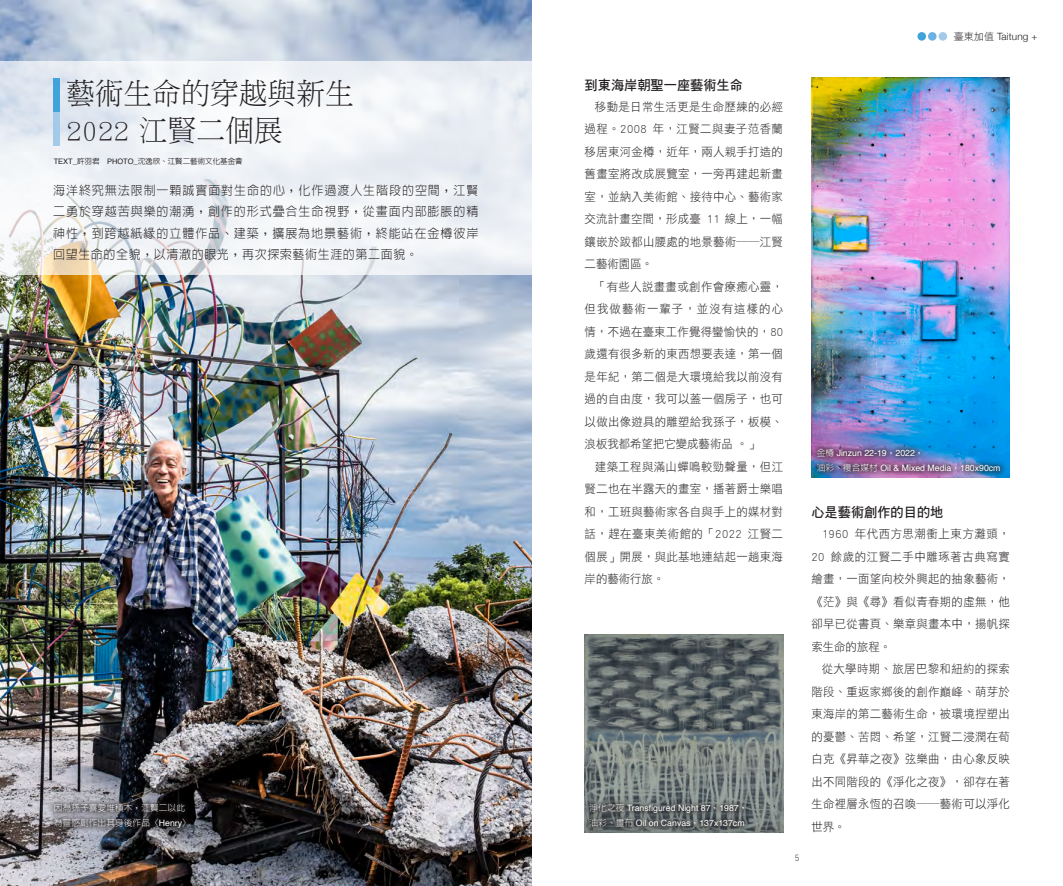
<style>
.page{position:relative;width:1063px;height:886px;background:#fff}
.page>*{position:absolute;margin:0;border:0;box-sizing:border-box;transform-origin:0 0}
.刊頭大標{font:30px "DF Ming Std W3";color:#231f20;scale:.96 1}
.內文-反白字{font:13.75px "DF Hei Std W7";color:#231f20;scale:.96 1}
.刊頭大標-前言{font:300 12.5px/21.2px "AR Hei B5";letter-spacing:.05em;color:#231f20;text-align:justify;scale:.96 1}
.內文-反白字-2{font:11.88px/22.5px "DF Hei Std W3";letter-spacing:.025em;color:#231f20;text-align:justify;scale:.96 1}
.t1{font:300 10px "Helvetica Neue";letter-spacing:.01em;color:#231f20}
.圖說1_2_3{font:8.75px "Helvetica";color:#fff}
.圖說1_2_3-2{font:300 8.75px "AR Hei B5";color:#fff}
.t2{font:300 8.75px "DIN";color:#231f20}
.作者{font:500 7.5px "AR Hei B5";color:#231f20}
.s1{font-family:"Helvetica";font-weight:400}
.s2{font-family:"DF Hei Std W3";font-weight:400}
.s3{font-family:"AR Hei B5";font-weight:300}
</style>
<div class="page">
<div style="left:917px;top:32px;width:9px;height:9px;background:#40a3db;border-radius:50%"></div>
<div style="left:928px;top:32px;width:9px;height:9px;background:#6cb1e1;border-radius:50%"></div>
<div style="left:939px;top:32px;width:8px;height:9px;background:#a4caea;border-radius:50%"></div>
<img style="left:0;top:0;width:531px;height:886px">
<svg style="left:0;top:61px;width:531px;height:214px;fill:#eff2f6"></svg>
<div style="left:53px;top:78px;width:6px;height:34px;background:#40a3db"></div>
<div style="left:53px;top:112px;width:6px;height:33px;background:#a4caea"></div>
<img style="left:811px;top:78px;width:199px;height:400px">
<img style="left:584px;top:635px;width:199px;height:197px">
<div style="left:48px;top:797px;width:144px;height:37px;background:#231f20;opacity:.75"></div>
<div style="left:583px;top:797px;width:168px;height:36px;background:#231f20;opacity:.75"></div>
<div style="left:811px;top:442px;width:196px;height:36px;background:#231f20;opacity:.75"></div>
<p class="刊頭大標" style="left:66px;top:77px;width:332px">藝術生命的穿越與新生　</p>
<p class="刊頭大標" style="left:66px;top:114px;width:227px">2022 江賢二個展</p>
<p class="作者" style="left:54px;top:157px;width:191px"><span class="s1">TEXT_</span>許羽君　<span class="s1">PHOTO_</span>沈逸欣、江賢二藝術文化基金會</p>
<p class="刊頭大標-前言" style="left:53px;top:180px;width:445px">海洋終究無法限制一顆誠實面對生命的心，化作過渡人生階段的空間，江賢二勇於穿越苦與樂的潮湧，創作的形式疊合生命視野，從畫面內部膨脹的精神性，到跨越紙緣的立體作品、建築，擴展為地景藝術，終能站在金樽彼岸回望生命的全貌，以清澈的眼光，再次探索藝術生涯的第二面貌。</p>
<p class="圖說1_2_3-2" style="left:54px;top:804px;width:133px">因為孫子喜愛堆積木，江賢二以此</p>
<p class="圖說1_2_3-2" style="left:54px;top:819px;width:139px">為靈感創作出其身後作品〈<span class="s1">Henry</span>〉</p>
<p class="t1" style="left:954px;top:28px;width:85px"><span class="s2">臺東加值</span> Taitung +</p>
<p class="內文-反白字" style="left:585px;top:77px;width:167px">到東海岸朝聖一座藝術生命</p>
<p class="內文-反白字-2" style="left:585px;top:95px;width:208px;text-indent:10px">移動是日常生活更是生命歷練的必經過程。2008 年，江賢二與妻子范香蘭移居東河金樽，近年，兩人親手打造的舊畫室將改成展覽室，一旁再建起新畫室，並納入美術館、接待中心、藝術家交流計畫空間，形成臺 11 線上，一幅鑲嵌於跋都山腰處的地景藝術──江賢二藝術園區。</p>
<p class="內文-反白字-2" style="left:585px;top:275px;width:208px;text-indent:10px">「有些人說畫畫或創作會療癒心靈，但我做藝術一輩子，並沒有這樣的心情，不過在臺東工作覺得蠻愉快的，80歲還有很多新的東西想要表達，第一個是年紀，第二個是大環境給我以前沒有過的自由度，我可以蓋一個房子，也可以做出像遊具的雕塑給我孫子，板模、浪板我都希望把它變成藝術品 。」</p>
<p class="內文-反白字-2" style="left:585px;top:455px;width:208px;text-indent:10px">建築工程與滿山蟬鳴較勁聲量，但江賢二也在半露天的畫室，播著爵士樂唱和，工班與藝術家各自與手上的媒材對話，趕在臺東美術館的「2022 江賢二個展」開展，與此基地連結起一趟東海岸的藝術行旅。</p>
<p class="圖說1_2_3" style="left:590px;top:801px;width:160px"><span class="s3">淨化之夜</span> Transfigured Night 87<span class="s3">，</span>1987<span class="s3">，</span></p>
<p class="圖說1_2_3" style="left:590px;top:816px;width:157px"><span class="s3">油彩、畫布</span> Oil on Canvas<span class="s3">，</span>137x137cm</p>
<p class="圖說1_2_3" style="left:817px;top:446px;width:109px"><span class="s3">金樽</span> Jinzun 22-19<span class="s3">，</span>2022<span class="s3">，</span></p>
<p class="圖說1_2_3" style="left:817px;top:461px;width:185px"><span class="s3">油彩、複合媒材</span> Oil &amp; Mixed Media<span class="s3">，</span>180x90cm</p>
<p class="t2" style="left:795px;top:852px;width:6px">5</p>
<p class="內文-反白字" style="left:811px;top:505px;width:139px">心是藝術創作的目的地</p>
<p class="內文-反白字-2" style="left:811px;top:522px;width:208px;text-indent:10px">1960 年代西方思潮衝上東方灘頭，20 餘歲的江賢二手中雕琢著古典寫實繪畫，一面望向校外興起的抽象藝術，《茫》與《尋》看似青春期的虛無，他卻早已從書頁、樂章與畫本中，揚帆探索生命的旅程。</p>
<p class="內文-反白字-2" style="left:811px;top:657px;width:208px;text-indent:10px">從大學時期、旅居巴黎和紐約的探索階段、重返家鄉後的創作巔峰、萌芽於東海岸的第二藝術生命，被環境捏塑出的憂鬱、苦悶、希望，江賢二浸潤在荀白克《昇華之夜》弦樂曲，由心象反映出不同階段的《淨化之夜》，卻存在著生命裡層永恆的召喚──藝術可以淨化世界。</p>
</div>
